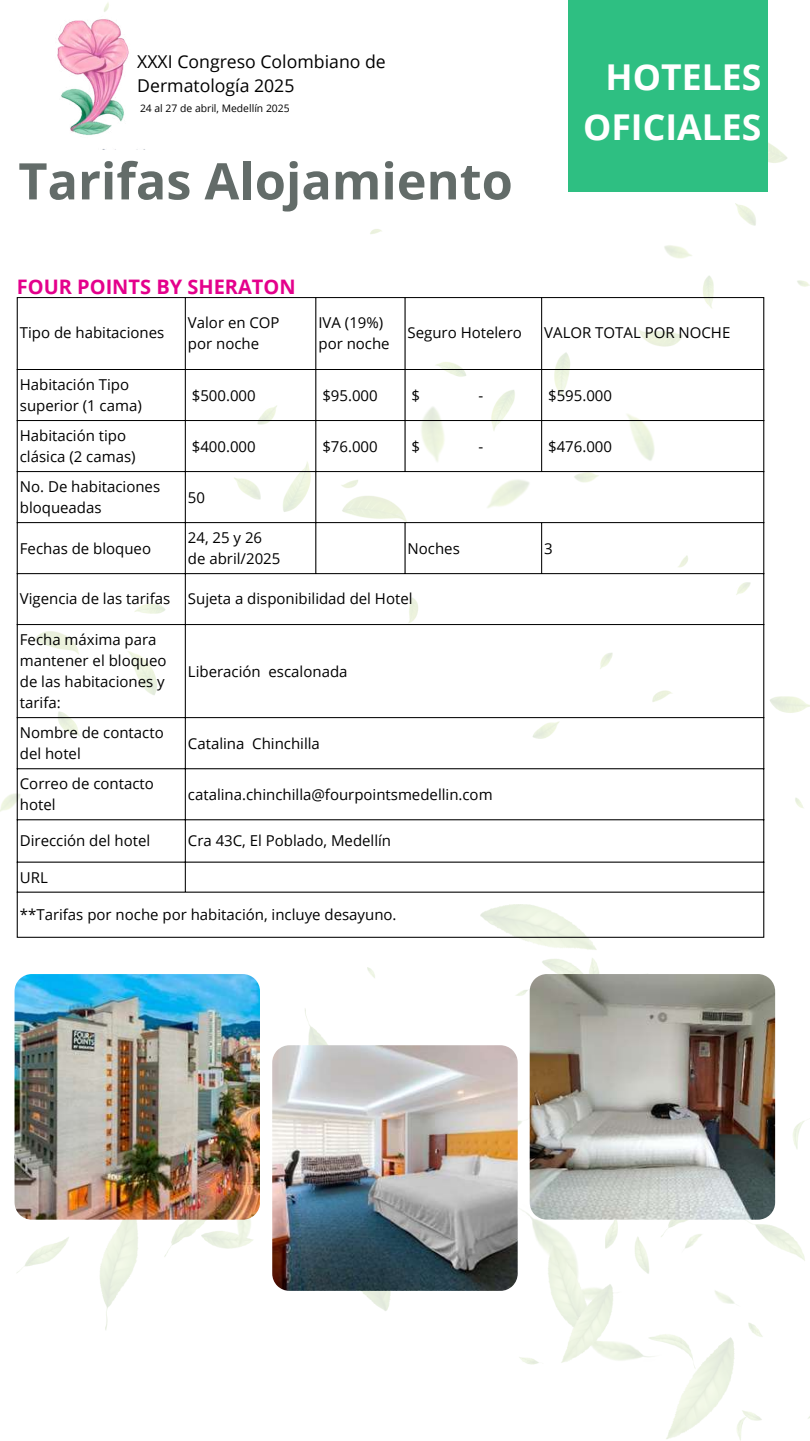
<style>
.page{position:relative;width:810px;height:1441px;background:#fff}
.page>*{position:absolute;margin:0;border:0;box-sizing:border-box;transform-origin:0 0}
.t1{font:700 50.5px "Open Sans";color:#636c69}
.t2{font:700 35.6px/49.5px "Open Sans";color:#fff;text-align:right}
.t3{font:700 20px "Open Sans";color:#e4008c}
.t4{font:17.7px/24.5px "Open Sans";color:#000}
.t5{font:15px/21px "Open Sans";color:#000}
.t6{font:10.4px "Open Sans";color:#000}
</style>
<div class="page">
<img style="left:17px;top:904px;width:793px;height:536px">
<img style="left:0;top:2px;width:810px;height:810px">
<hr style="left:17px;top:298px;width:1px;height:638px;background:#000">
<hr style="left:185px;top:298px;width:1px;height:593px;background:#000">
<hr style="left:315px;top:298px;width:1px;height:275px;background:#000">
<hr style="left:405px;top:298px;width:1px;height:173px;background:#000">
<hr style="left:405px;top:523px;width:1px;height:50px;background:#000">
<hr style="left:541px;top:298px;width:1px;height:173px;background:#000">
<hr style="left:541px;top:523px;width:1px;height:50px;background:#000">
<hr style="left:763px;top:298px;width:1px;height:638px;background:#000">
<hr style="left:17px;top:297px;width:747px;height:1px;background:#000">
<hr style="left:17px;top:369px;width:747px;height:1px;background:#000">
<hr style="left:17px;top:420px;width:747px;height:1px;background:#000">
<hr style="left:17px;top:471px;width:747px;height:1px;background:#000">
<hr style="left:17px;top:522px;width:747px;height:1px;background:#000">
<hr style="left:17px;top:573px;width:747px;height:1px;background:#000">
<hr style="left:17px;top:624px;width:747px;height:1px;background:#000">
<hr style="left:17px;top:717px;width:747px;height:1px;background:#000">
<hr style="left:17px;top:768px;width:747px;height:1px;background:#000">
<hr style="left:17px;top:819px;width:747px;height:1px;background:#000">
<hr style="left:17px;top:861px;width:747px;height:1px;background:#000">
<hr style="left:17px;top:891px;width:747px;height:1px;background:#000">
<hr style="left:17px;top:936px;width:747px;height:1px;background:#000">
<img style="left:15px;top:973px;width:245px;height:246px">
<img style="left:272px;top:1045px;width:246px;height:245px">
<img style="left:530px;top:973px;width:245px;height:246px">
<div style="left:569px;top:0;width:199px;height:192px;background:#2ebf82"></div>
<img style="left:32px;top:15px;width:118px;height:135px">
<p class="t4" style="left:137px;top:49px;width:250px">XXXI Congreso Colombiano de<br>Dermatología 2025</p>
<p class="t6" style="left:140px;top:101px;width:151px">24 al 27 de abril, Medellín 2025</p>
<h1 class="t1" style="left:18px;top:145px;width:496px">Tarifas Alojamiento</h1>
<h3 class="t3" style="left:17px;top:272px;width:280px">FOUR POINTS BY SHERATON</h3>
<h2 class="t2" style="left:583px;top:51px;width:180px">HOTELES<br>OFICIALES</h2>
<p class="t5" style="left:20px;top:322px;width:146px">Tipo de habitaciones</p>
<p class="t5" style="left:188px;top:311px;width:93px">Valor en COP por noche</p>
<p class="t5" style="left:318px;top:311px;width:73px">IVA (19%) por noche</p>
<p class="t5" style="left:408px;top:322px;width:116px">Seguro Hotelero</p>
<p class="t5" style="left:544px;top:322px;width:188px">VALOR TOTAL POR NOCHE</p>
<p class="t5" style="left:20px;top:374px;width:123px">Habitación Tipo superior (1 cama)</p>
<p class="t5" style="left:192px;top:384px;width:65px">$500.000</p>
<p class="t5" style="left:322px;top:384px;width:57px">$95.000</p>
<p class="t5" style="left:412px;top:384px;width:10px">$</p>
<p class="t5" style="left:478px;top:384px;width:6px">-</p>
<p class="t5" style="left:548px;top:384px;width:65px">$595.000</p>
<p class="t5" style="left:20px;top:425px;width:117px">Habitación tipo clásica (2 camas)</p>
<p class="t5" style="left:192px;top:435px;width:65px">$400.000</p>
<p class="t5" style="left:322px;top:435px;width:57px">$76.000</p>
<p class="t5" style="left:412px;top:435px;width:10px">$</p>
<p class="t5" style="left:478px;top:435px;width:6px">-</p>
<p class="t5" style="left:548px;top:435px;width:65px">$476.000</p>
<p class="t5" style="left:20px;top:476px;width:142px">No. De habitaciones bloqueadas</p>
<p class="t5" style="left:188px;top:486px;width:19px">50</p>
<p class="t5" style="left:20px;top:537px;width:133px">Fechas de bloqueo</p>
<p class="t5" style="left:188px;top:527px;width:94px">24, 25 y 26 de abril/2025</p>
<p class="t5" style="left:408px;top:537px;width:54px">Noches</p>
<p class="t5" style="left:544px;top:537px;width:10px">3</p>
<p class="t5" style="left:20px;top:587px;width:394px">Vigencia de las tarifas Sujeta a disponibilidad del Hotel</p>
<p class="t5" style="left:20px;top:628px;width:148px">Fecha máxima para mantener el bloqueo de las habitaciones y tarifa:</p>
<p class="t5" style="left:188px;top:660px;width:161px">Liberación escalonada</p>
<p class="t5" style="left:20px;top:721px;width:145px">Nombre de contacto del hotel</p>
<p class="t5" style="left:188px;top:732px;width:134px">Catalina Chinchilla</p>
<p class="t5" style="left:20px;top:773px;width:136px">Correo de contacto hotel</p>
<p class="t5" style="left:188px;top:783px;width:306px">catalina.chinchilla@fourpointsmedellin.com</p>
<p class="t5" style="left:20px;top:830px;width:132px">Dirección del hotel</p>
<p class="t5" style="left:188px;top:830px;width:205px">Cra 43C, El Poblado, Medellín</p>
<p class="t5" style="left:20px;top:866px;width:29px">URL</p>
<p class="t5" style="left:20px;top:903px;width:378px">**Tarifas por noche por habitación, incluye desayuno.</p>
</div>
